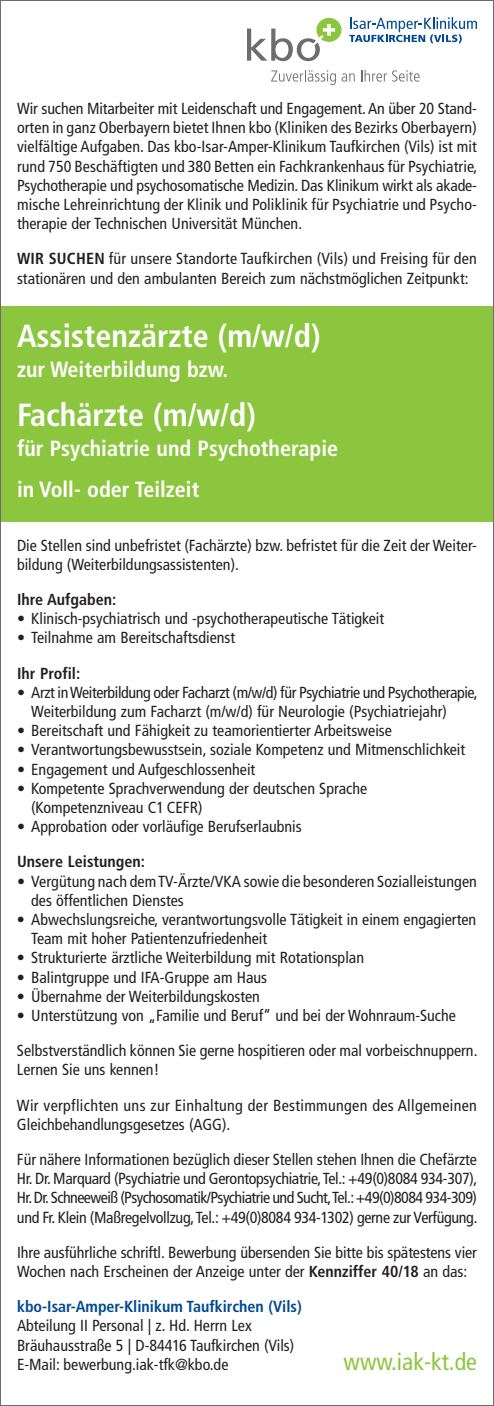
<style>
.page{position:relative;width:494px;height:1406px;background:#fff}
.page>*{position:absolute;margin:0;border:0;box-sizing:border-box;transform-origin:0 0}
.t1{font:700 condensed 32px "Frutiger";color:#fff}
.t2{font:condensed 24px "Frutiger";color:#8bc63e}
.t3{font:700 condensed 22px/41px "Frutiger";color:#fff}
.t4{font:condensed 16px/19.2px "Frutiger";color:#231f20}
.t5{font:condensed 16px/19.2px "Frutiger";letter-spacing:-.025em;color:#231f20}
.t6{font:condensed 16px/19.2px "Frutiger";letter-spacing:.02em;color:#231f20}
.t7{font:700 condensed 16px "Frutiger";color:#231f20}
.t8{font:700 condensed 16px "Frutiger";color:#014990}
.s1{font-weight:700}
</style>
<div class="page">
<div style="left:0;top:306px;width:493px;height:216px;background:#8bc63e"></div>
<svg style="left:247px;top:18px;width:94px;height:43px"></svg>
<svg style="left:349px;top:17px;width:127px;height:26px"></svg>
<svg style="left:271px;top:70px;width:64px;height:15px"></svg>
<svg style="left:341px;top:73px;width:13px;height:9px"></svg>
<svg style="left:361px;top:70px;width:25px;height:12px"></svg>
<svg style="left:392px;top:70px;width:27px;height:12px"></svg>
<p class="t4" style="left:17px;top:99px;width:461px;text-align:justify">Wir suchen Mitarbeiter mit Leidenschaft und Engagement. An über 20 Stand&shy;orten in ganz Oberbayern bietet Ihnen kbo (Kliniken des Bezirks Oberbayern) vielfältige Aufgaben. Das kbo-Isar-Amper-Klinikum Taufkirchen (Vils) ist mit rund 750 Beschäftigten und 380 Betten ein Fachkrankenhaus für Psychiatrie, Psychotherapie und psychosomatische Medizin. Das Klinikum wirkt als akade&shy;mische Lehreinrichtung der Klinik und Poliklinik für Psychiatrie und Psycho&shy;therapie der Technischen Universität München.</p>
<p class="t4" style="left:17px;top:249px;width:461px"><span class="s1">WIR SUCHEN</span> für unsere Standorte Taufkirchen (Vils) und Freising für den stationären und den ambulanten Bereich zum nächstmöglichen Zeitpunkt:</p>
<h1 class="t1" style="left:17px;top:317px;width:305px">Assistenzärzte (m/w/d)</h1>
<h3 class="t3" style="left:17px;top:349px;width:213px">zur Weiterbildung bzw.</h3>
<h1 class="t1" style="left:17px;top:396px;width:240px">Fachärzte (m/w/d)</h1>
<h3 class="t3" style="left:17px;top:428px;width:322px">für Psychiatrie und Psychotherapie in Voll- oder Teilzeit</h3>
<p class="t4" style="left:17px;top:536px;width:461px">Die Stellen sind unbefristet (Fachärzte) bzw. befristet für die Zeit der Weiter&shy;bildung (Weiterbildungsassistenten).</p>
<p class="t7" style="left:17px;top:590px;width:100px">Ihre Aufgaben:</p>
<p class="t4" style="left:17px;top:609px;width:368px">• Klinisch-psychiatrisch und -psychotherapeutische Tätigkeit</p>
<p class="t4" style="left:17px;top:628px;width:219px">• Teilnahme am Bereitschaftsdienst</p>
<p class="t7" style="left:17px;top:664px;width:65px">Ihr Profil:</p>
<p class="t5" style="left:31px;top:683px;width:447px;text-indent:-14px">• Arzt inWeiterbildung oder Facharzt (m/w/d) für Psychiatrie und Psychotherapie,<br>Weiterbildung zum Facharzt (m/w/d) für Neurologie (Psychiatriejahr)</p>
<p class="t4" style="left:17px;top:721px;width:376px">• Bereitschaft und Fähigkeit zu teamorientierter Arbeitsweise</p>
<p class="t4" style="left:17px;top:740px;width:449px">• Verantwortungsbewusstsein, soziale Kompetenz und Mitmenschlichkeit</p>
<p class="t4" style="left:17px;top:760px;width:240px">• Engagement und Aufgeschlossenheit</p>
<p class="t4" style="left:31px;top:779px;width:337px;text-indent:-14px">• Kompetente Sprachverwendung der deutschen Sprache (Kompetenzniveau C1 CEFR)</p>
<p class="t4" style="left:17px;top:817px;width:286px">• Approbation oder vorläufige Berufserlaubnis</p>
<p class="t7" style="left:17px;top:852px;width:129px">Unsere Leistungen:</p>
<p class="t4" style="left:31px;top:872px;width:447px;text-indent:-14px">• Vergütung nach demTV-Ärzte/VKA sowie die besonderen Sozialleistungen des öffentlichen Dienstes</p>
<p class="t4" style="left:31px;top:910px;width:446px;text-indent:-14px">• Abwechslungsreiche, verantwortungsvolle Tätigkeit in einem engagierten<br>Team mit hoher Patientenzufriedenheit</p>
<p class="t4" style="left:17px;top:948px;width:348px">• Strukturierte ärztliche Weiterbildung mit Rotationsplan</p>
<p class="t4" style="left:17px;top:968px;width:251px">• Balintgruppe und IFA-Gruppe am Haus</p>
<p class="t4" style="left:17px;top:987px;width:244px">• Übernahme der Weiterbildungskosten</p>
<p class="t4" style="left:17px;top:1006px;width:440px">• Unterstützung von „Familie und Beruf“ und bei der Wohnraum-Suche</p>
<p class="t4" style="left:17px;top:1041px;width:461px">Selbstverständlich können Sie gerne hospitieren oder mal vorbeischnuppern.<br>Lernen Sie uns kennen!</p>
<p class="t6" style="left:17px;top:1096px;width:461px">Wir verpflichten uns zur Einhaltung der Bestimmungen des Allgemeinen<br>Gleichbehandlungsgesetzes (AGG).</p>
<p class="t4" style="left:17px;top:1150px;width:461px;text-align:justify">Für nähere Informationen bezüglich dieser Stellen stehen Ihnen die Chefärzte Hr. Dr. Marquard (Psychiatrie und Gerontopsychiatrie,Tel.: +49(0)8084 934-307), Hr.Dr.Schneeweiß (Psychosomatik/Psychiatrie und Sucht,Tel.:+49(0)8084 934-309) und Fr. Klein (Maßregelvollzug,Tel.: +49(0)8084 934-1302) gerne zur Verfügung.</p>
<p class="t4" style="left:17px;top:1243px;width:461px">Ihre ausführliche schriftl. Bewerbung übersenden Sie bitte bis spätestens vier<br>Wochen nach Erscheinen der Anzeige unter der <span class="s1">Kennziffer 40/18</span> an das:</p>
<p class="t8" style="left:17px;top:1297px;width:286px">kbo-Isar-Amper-Klinikum Taufkirchen (Vils)</p>
<p class="t4" style="left:17px;top:1316px;width:278px">Abteilung II Personal | z. Hd. Herrn Lex<br>Bräuhausstraße 5 | D-84416 Taufkirchen (Vils)<br>E-Mail: bewerbung.iak-tfk@kbo.de</p>
<h2 class="t2" style="left:343px;top:1347px;width:135px">www.iak-kt.de</h2>
</div>
